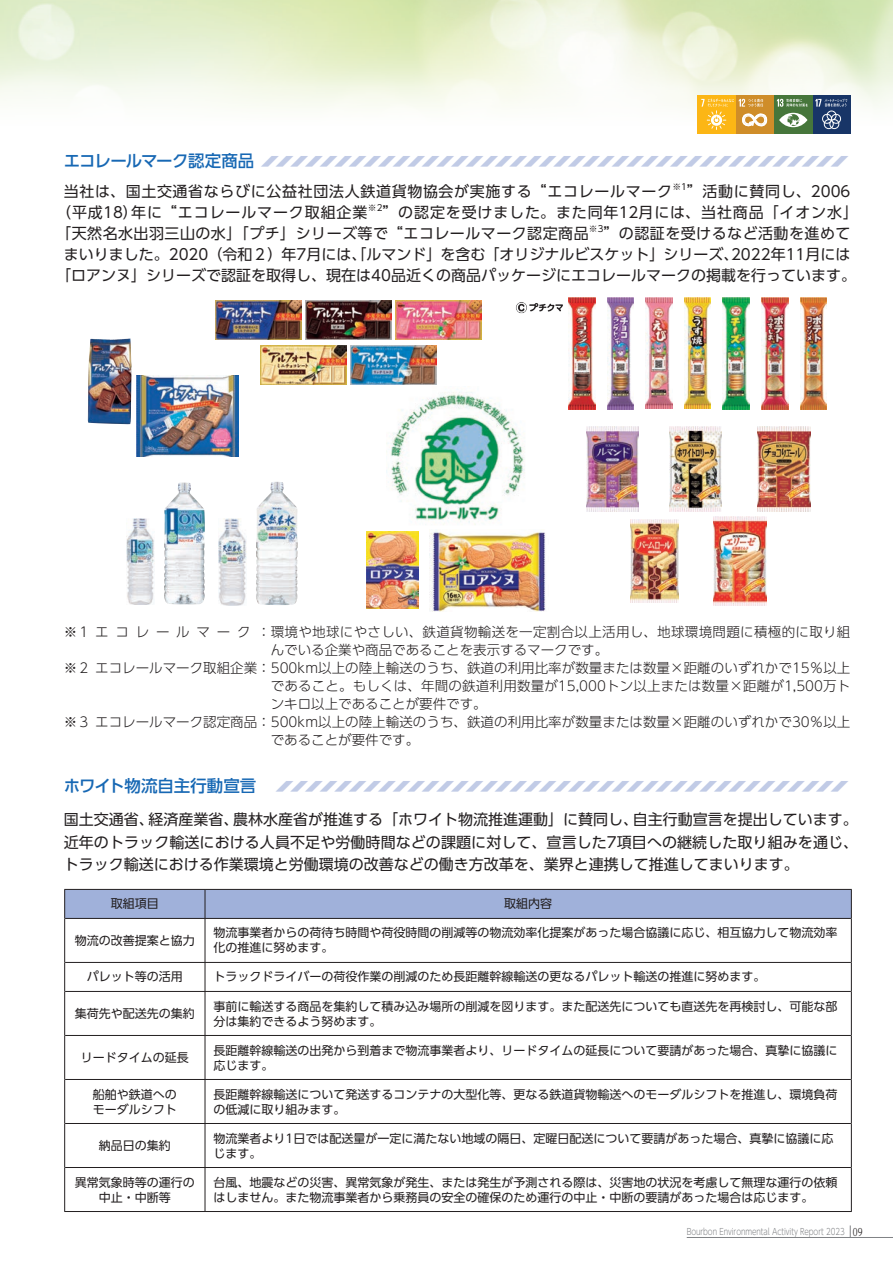
<style>
.page{position:relative;width:893px;height:1263px;background:#fff}
.page>*{position:absolute;margin:0;border:0;box-sizing:border-box;transform-origin:0 0}
.t1{font:15px/22.5px "UD Shin Go Pro";color:#231f20;text-align:justify}
.t2{font:15px/21px "UD Shin Go Pro";letter-spacing:.03em;color:#231f20}
.t3{font:15px "UD Shin Go Pro";letter-spacing:.045em;color:#231f20}
.t4{font:15px "UD Shin Go Pro";letter-spacing:.055em;color:#231f20}
.t5{font:300 13.5px "UD Shin Go Pro";letter-spacing:.005em;color:#231f20}
.t6{font:300 13.5px "UD Shin Go Pro";letter-spacing:.025em;color:#231f20}
.t7{font:italic 500 12.3px "UD Shin Go Pro";color:#c1cbe6;scale:.67 1}
.t8{font:12px/15px "UD Shin Go Pro";color:#231f20}
.t9{font:300 9px "UD Shin Go Pro";letter-spacing:-.01em;color:#808285;scale:.8 1}
.t10{font:8.7px "UD Shin Go Pro";color:#231f20}
.s1{font-style:normal;font-size:16.5px;color:#1768b4}
.s2{font-family:"UD Reimin Pro";font-weight:400;font-size:10.5px;color:#231f20}
</style>
<div class="page">
<hr style="left:687px;top:1237px;width:206px;height:1px;background:#808285">
<svg style="left:850px;top:1225px;width:1px;height:12px"></svg>
<img style="left:0;top:0;width:893px;height:128px">
<img style="left:387px;top:392px;width:138px;height:133px">
<img style="left:757px;top:426px;width:53px;height:86px">
<img style="left:713px;top:517px;width:53px;height:88px">
<img style="left:215px;top:301px;width:86px;height:39px">
<img style="left:261px;top:345px;width:85px;height:39px">
<img style="left:126px;top:519px;width:29px;height:85px">
<img style="left:218px;top:518px;width:28px;height:87px">
<img style="left:164px;top:482px;width:41px;height:122px">
<img style="left:256px;top:482px;width:42px;height:123px">
<img style="left:569px;top:298px;width:26px;height:111px">
<img style="left:607px;top:298px;width:27px;height:111px">
<img style="left:762px;top:298px;width:26px;height:111px">
<img style="left:800px;top:298px;width:27px;height:111px">
<img style="left:646px;top:298px;width:26px;height:111px">
<img style="left:684px;top:298px;width:27px;height:111px">
<img style="left:88px;top:338px;width:44px;height:86px">
<img style="left:366px;top:532px;width:52px;height:77px">
<img style="left:306px;top:301px;width:85px;height:39px">
<img style="left:351px;top:345px;width:86px;height:39px">
<img style="left:396px;top:301px;width:86px;height:39px">
<img style="left:137px;top:376px;width:102px;height:81px">
<img style="left:430px;top:531px;width:116px;height:80px">
<img style="left:722px;top:298px;width:27px;height:111px">
<img style="left:587px;top:426px;width:52px;height:86px">
<img style="left:630px;top:520px;width:49px;height:82px">
<img style="left:670px;top:426px;width:52px;height:86px">
<hr style="left:65px;top:918px;width:140px;height:1px;background:#231f20">
<hr style="left:205px;top:918px;width:646px;height:1px;background:#231f20">
<hr style="left:205px;top:919px;width:1px;height:43px;background:#231f20">
<hr style="left:65px;top:962px;width:140px;height:1px;background:#231f20">
<hr style="left:205px;top:962px;width:646px;height:1px;background:#231f20">
<svg style="left:205px;top:963px;width:1px;height:28px"></svg>
<hr style="left:65px;top:991px;width:140px;height:1px;background:#231f20">
<hr style="left:205px;top:991px;width:646px;height:1px;background:#231f20">
<hr style="left:205px;top:992px;width:1px;height:43px;background:#231f20">
<hr style="left:65px;top:1035px;width:140px;height:1px;background:#231f20">
<hr style="left:205px;top:1035px;width:646px;height:1px;background:#231f20">
<hr style="left:205px;top:1036px;width:1px;height:43px;background:#231f20">
<hr style="left:65px;top:1079px;width:140px;height:1px;background:#231f20">
<hr style="left:205px;top:1079px;width:646px;height:1px;background:#231f20">
<hr style="left:205px;top:1080px;width:1px;height:43px;background:#231f20">
<hr style="left:65px;top:1123px;width:140px;height:1px;background:#231f20">
<hr style="left:205px;top:1123px;width:646px;height:1px;background:#231f20">
<hr style="left:205px;top:1124px;width:1px;height:43px;background:#231f20">
<hr style="left:65px;top:1167px;width:140px;height:1px;background:#231f20">
<hr style="left:205px;top:1167px;width:646px;height:1px;background:#231f20">
<hr style="left:205px;top:1168px;width:1px;height:43px;background:#231f20">
<svg style="left:64px;top:889px;width:788px;height:29px;background:#9babd2"></svg>
<hr style="left:64px;top:918px;width:1px;height:44px;background:#231f20">
<hr style="left:851px;top:918px;width:1px;height:44px;background:#231f20">
<svg style="left:64px;top:962px;width:1px;height:29px"></svg>
<svg style="left:851px;top:962px;width:1px;height:29px"></svg>
<hr style="left:64px;top:991px;width:1px;height:44px;background:#231f20">
<hr style="left:851px;top:991px;width:1px;height:44px;background:#231f20">
<hr style="left:64px;top:1035px;width:1px;height:44px;background:#231f20">
<hr style="left:851px;top:1035px;width:1px;height:44px;background:#231f20">
<hr style="left:64px;top:1079px;width:1px;height:44px;background:#231f20">
<hr style="left:851px;top:1079px;width:1px;height:44px;background:#231f20">
<hr style="left:64px;top:1123px;width:1px;height:44px;background:#231f20">
<hr style="left:851px;top:1123px;width:1px;height:44px;background:#231f20">
<hr style="left:64px;top:1167px;width:1px;height:44px;background:#231f20">
<hr style="left:851px;top:1167px;width:1px;height:44px;background:#231f20">
<hr style="left:64px;top:1211px;width:141px;height:1px;background:#231f20">
<hr style="left:205px;top:1211px;width:647px;height:1px;background:#231f20">
<div style="left:736px;top:96px;width:38px;height:38px;background:#cf8d29"></div>
<div style="left:697px;top:96px;width:39px;height:38px;background:#fcb615"></div>
<svg style="left:701px;top:99px;width:67px;height:31px"></svg>
<div style="left:812px;top:96px;width:38px;height:38px;background:#183567"></div>
<svg style="left:815px;top:99px;width:32px;height:30px"></svg>
<div style="left:774px;top:96px;width:38px;height:38px;background:#46763b"></div>
<svg style="left:779px;top:113px;width:28px;height:14px"></svg>
<svg style="left:777px;top:99px;width:31px;height:8px"></svg>
<img style="left:516px;top:302px;width:47px;height:12px">
<p class="t7" style="left:64px;top:151px;width:1188px"><span class="s1">エコレールマーク認定商品</span> ■■■■■■■■■■■■■■■■■■■■■■■■■■■■■■■■■■■■■■■■</p>
<p class="t3" style="left:64px;top:179px;width:610px">当社は、国土交通省ならびに公益社団法人鉄道貨物協会が実施する“エコレールマーク</p>
<p class="t10" style="left:672px;top:179px;width:16px">※1</p>
<p class="t3" style="left:687px;top:179px;width:165px">”活動に賛同し、2006</p>
<p class="t4" style="left:56px;top:200px;width:313px">（平成18）年に“エコレールマーク取組企業</p>
<p class="t10" style="left:368px;top:200px;width:16px">※2</p>
<p class="t2" style="left:56px;top:202px;width:803px;text-indent:326px">”の認定を受けました。また同年12月には、当社商品「イオン水」「天然名水出羽三山の水」「プチ」シリーズ等で“エコレールマーク認定商品</p>
<p class="t10" style="left:589px;top:221px;width:16px">※3</p>
<p class="t2" style="left:603px;top:223px;width:248px">”の認証を受けるなど活動を進めて</p>
<p class="t1" style="left:64px;top:243px;width:793px">まいりました。2020（令和２）年7月には、「ルマンド」を含む「オリジナルビスケット」シリーズ、2022年11月には…</p>
<p class="t1" style="left:56px;top:264px;width:801px">「ロアンヌ」シリーズで認証を取得し、現在は40品近くの商品パッケージにエコレールマークの掲載を行っています。</p>
<p class="t6" style="left:64px;top:621px;width:788px">※１ エコレールマーク：環境や地球にやさしい、鉄道貨物輸送を一定割合以上活用し、地球環境問題に積極的に取り組</p>
<p class="t5" style="left:271px;top:639px;width:339px">んでいる企業や商品であることを表示するマークです。</p>
<p class="t5" style="left:64px;top:657px;width:788px">※２ エコレールマーク取組企業：500km以上の陸上輸送のうち、鉄道の利用比率が数量または数量×距離のいずれかで15％以上</p>
<p class="t5" style="left:271px;top:675px;width:581px">であること。もしくは、年間の鉄道利用数量が15,000トン以上または数量×距離が1,500万ト</p>
<p class="t5" style="left:271px;top:693px;width:217px">ンキロ以上であることが要件です。</p>
<p class="t5" style="left:64px;top:711px;width:788px">※３ エコレールマーク認定商品：500km以上の陸上輸送のうち、鉄道の利用比率が数量または数量×距離のいずれかで30％以上</p>
<p class="t5" style="left:271px;top:729px;width:150px">であることが要件です。</p>
<p class="t7" style="left:64px;top:776px;width:1188px"><span class="s1">ホワイト物流自主行動宣言</span> ■■■■■■■■■■■■■■■■■■■■■■■■■■■■■■■■■■■■■■■</p>
<p class="t1" style="left:64px;top:808px;width:796px">国土交通省、経済産業省、農林水産省が推進する「ホワイト物流推進運動」に賛同し、自主行動宣言を提出しています。近年のトラック輸送における人員不足や労働時間などの課題に対して、宣言した7項目への継続した取り組みを通じ、トラック輸送における作業環境と労働環境の改善などの働き方改革を、業界と連携して推進してまいります。</p>
<p class="t8" style="left:111px;top:896px;width:49px">取組項目</p>
<p class="t8" style="left:504px;top:896px;width:49px">取組内容</p>
<p class="t8" style="left:75px;top:932px;width:121px">物流の改善提案と協力</p>
<p class="t8" style="left:213px;top:925px;width:625px">物流事業者からの荷待ち時間や荷役時間の削減等の物流効率化提案があった場合協議に応じ、相互協力して物流効率化の推進に努めます。</p>
<p class="t8" style="left:87px;top:969px;width:97px">パレット等の活用</p>
<p class="t8" style="left:213px;top:969px;width:553px">トラックドライバーの荷役作業の削減のため長距離幹線輸送の更なるパレット輸送の推進に努めます。</p>
<p class="t8" style="left:75px;top:1005px;width:121px">集荷先や配送先の集約</p>
<p class="t8" style="left:213px;top:998px;width:625px">事前に輸送する商品を集約して積み込み場所の削減を図ります。また配送先についても直送先を再検討し、可能な部分は集約できるよう努めます。</p>
<p class="t8" style="left:81px;top:1049px;width:109px">リードタイムの延長</p>
<p class="t8" style="left:213px;top:1042px;width:625px">長距離幹線輸送の出発から到着まで物流事業者より、リードタイムの延長について要請があった場合、真摯に協議に応じます。</p>
<p class="t8" style="left:93px;top:1086px;width:89px">船舶や鉄道への…モーダルシフト</p>
<p class="t8" style="left:213px;top:1086px;width:625px">長距離幹線輸送について発送するコンテナの大型化等、更なる鉄道貨物輸送へのモーダルシフトを推進し、環境負荷の低減に取り組みます。</p>
<p class="t8" style="left:99px;top:1137px;width:73px">納品日の集約</p>
<p class="t8" style="left:213px;top:1130px;width:621px">物流業者より1日では配送量が一定に満たない地域の隔日、定曜日配送について要請があった場合、真摯に協議に応じます。</p>
<p class="t8" style="left:75px;top:1174px;width:121px;text-align:center">異常気象時等の運行の中止・中断等</p>
<p class="t8" style="left:213px;top:1174px;width:625px">台風、地震などの災害、異常気象が発生、または発生が予測される際は、災害地の状況を考慮して無理な運行の依頼はしません。また物流事業者から乗務員の安全の確保のため運行の中止・中断の要請があった場合は応じます。</p>
<p class="t9" style="left:687px;top:1224px;width:221px">Bourbon Environmental Activity Report 2023 <span class="s2">09</span></p>
</div>
